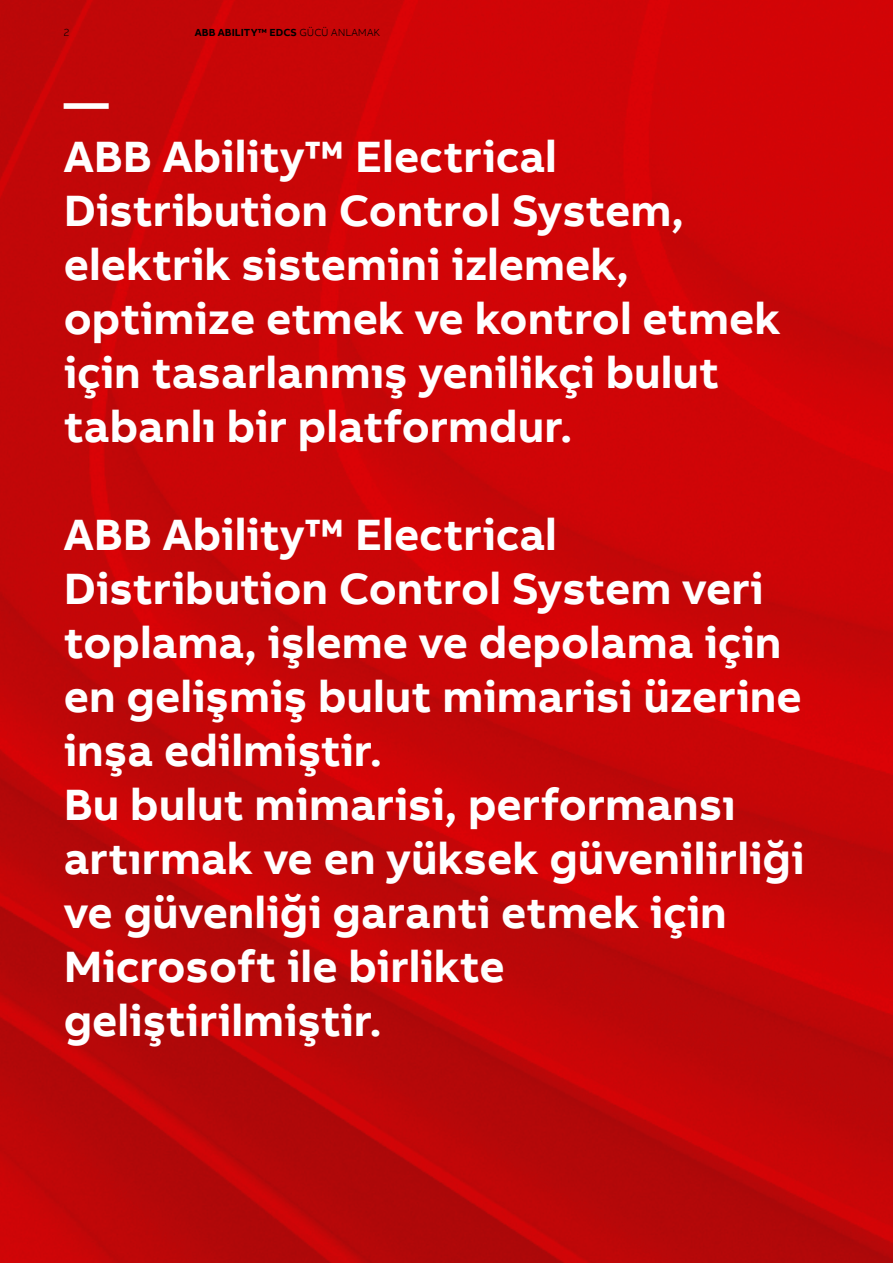
<style>
.page{position:relative;width:893px;height:1263px;background:#fff}
.page>*{position:absolute;margin:0;border:0;box-sizing:border-box;transform-origin:0 0}
.t1{font:700 45px/54px "AB Bvoice";color:#fff}
.t2{font:700 10.5px "AB Bvoice";color:#000}
.t3{font:300 10.5px "AB Bvoice";color:#000}
.s1{font-weight:300}
</style>
<div class="page">
<img style="left:0;top:0;width:893px;height:1263px">
<p class="t3" style="left:64px;top:25px;width:7px">2</p>
<p class="t2" style="left:195px;top:25px;width:187px">ABB ABIlIty™ EDCS <span class="s1">GÜCÜ ANLAMAK</span></p>
<p class="t1" style="left:64px;top:74px;width:718px">—<br>ABB Ability™ Electrical<br>Distribution Control System, elektrik sistemini izlemek, optimize etmek ve kontrol etmek için tasarlanmış yenilikçi bulut tabanlı bir platformdur.</p>
<p class="t1" style="left:64px;top:506px;width:742px">ABB Ability™ Electrical<br>Distribution Control System veri toplama, işleme ve depolama için en gelişmiş bulut mimarisi üzerine inşa edilmiştir.<br>Bu bulut mimarisi, performansı artırmak ve en yüksek güvenilirliği ve güvenliği garanti etmek için<br>Microsoft ile birlikte geliştirilmiştir.</p>
</div>
